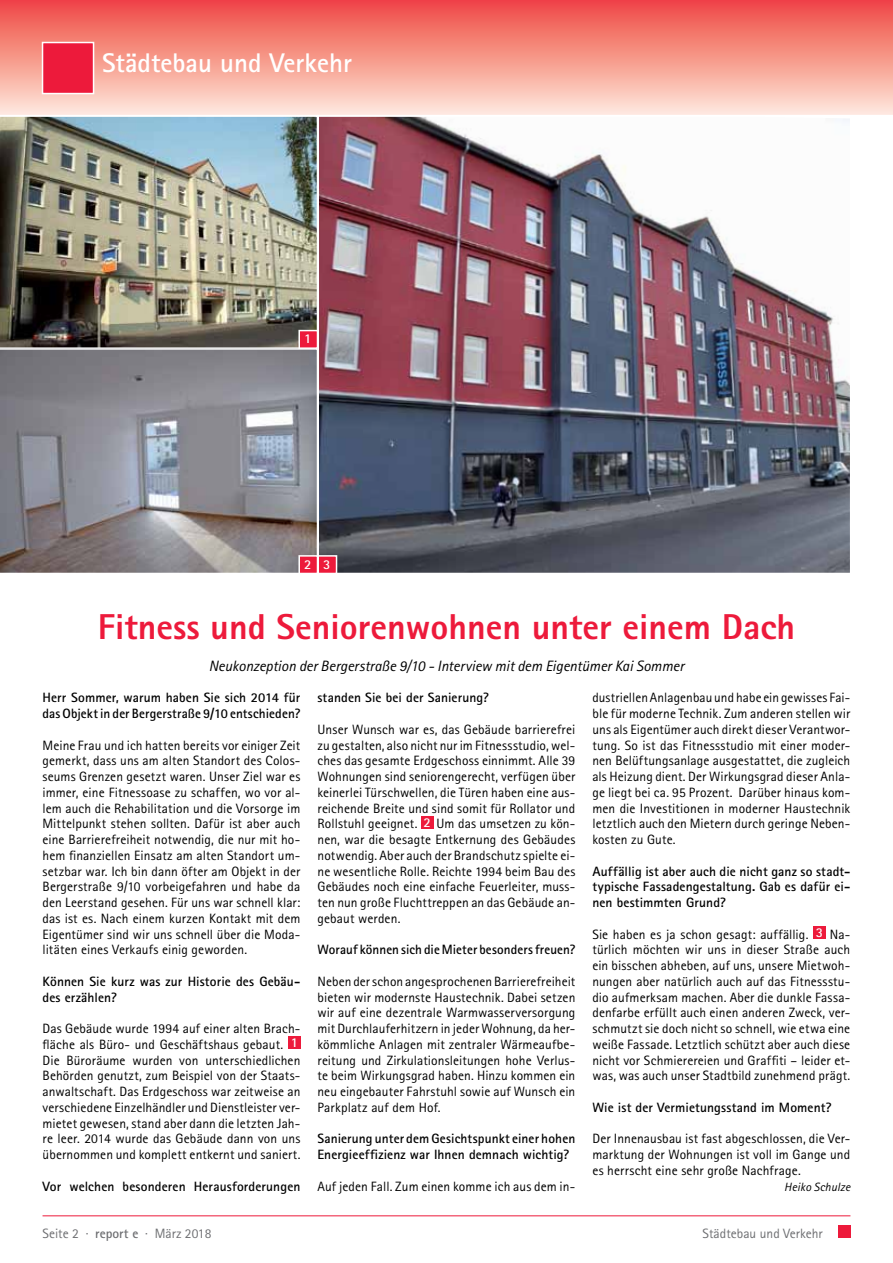
<style>
.page{position:relative;width:893px;height:1263px;background:#fff}
.page>*{position:absolute;margin:0;border:0;box-sizing:border-box;transform-origin:0 0}
.t1{font:700 36px "Rotis Sans Serif AT Extra";color:#ed1a3b}
.t2{font:700 27px "Rotis Sans Serif AT";color:#fff}
.t3{font:italic 15px "Rotis Sans Serif AT";letter-spacing:-.005em;color:#000}
.t4{font:13.5px/15.8px "Rotis Sans Serif AT";letter-spacing:.01em;color:#000;text-align:justify}
.t5{font:700 13.5px/15.8px "Rotis Sans Serif AT";letter-spacing:.01em;color:#000}
.t6{font:13.5px "Rotis Sans Serif AT";color:#6d6e71}
.t7{font:700 13.5px "Rotis Sans Serif AT";color:#fff}
.t8{font:italic 12px "Rotis Sans Serif AT";letter-spacing:.005em;color:#000}
.s1{font-weight:700;color:#fff}
.s2{font-weight:700}
</style>
<div class="page">
<hr style="left:43px;top:1215px;width:807px;height:1px;background:#ed1a3b">
<div style="left:288px;top:1036px;width:12px;height:13px;background:#ed1a3b"></div>
<div style="left:421px;top:816px;width:12px;height:12px;background:#ed1a3b"></div>
<div style="left:813px;top:926px;width:12px;height:13px;background:#ed1a3b"></div>
<img style="left:320px;top:118px;width:528px;height:453px">
<img style="left:0;top:116px;width:317px;height:232px">
<div style="left:317px;top:115px;width:534px;height:459px;border:2px solid #fff"></div>
<svg style="left:0;top:348px;width:318px;height:225px;background:#8b8a91"></svg>
<div style="left:299px;top:331px;width:18px;height:17px;background:#ed1a3b"></div>
<div style="left:298px;top:330px;width:20px;height:19px;border:2px solid #fff"></div>
<div style="left:299px;top:556px;width:18px;height:17px;background:#ed1a3b"></div>
<div style="left:298px;top:555px;width:20px;height:19px;border:2px solid #fff"></div>
<div style="left:318px;top:556px;width:19px;height:17px;background:#ed1a3b"></div>
<div style="left:317px;top:555px;width:20px;height:19px;border:2px solid #fff"></div>
<div style="left:0;top:0;width:893px;height:115px;background:linear-gradient(to bottom,#ef4640,#fee9da)"></div>
<div style="left:838px;top:1225px;width:12px;height:13px;background:#ed1a3b"></div>
<div style="left:42px;top:42px;width:52px;height:52px;background:#ed1a3b;border:2px solid #fff"></div>
<hr style="left:0;top:115px;width:893px;height:1px;background:#fff">
<h2 class="t2" style="left:102px;top:46px;width:251px">Städtebau und Verkehr</h2>
<p class="t7" style="left:304px;top:330px;width:9px">1</p>
<p class="t7" style="left:304px;top:555px;width:28px">2 3</p>
<h1 class="t1" style="left:98px;top:604px;width:699px">Fitness und Seniorenwohnen unter einem Dach</h1>
<p class="t3" style="left:209px;top:657px;width:477px">Neukonzeption der Bergerstraße 9/10 - Interview mit dem Eigentümer Kai Sommer</p>
<p class="t5" style="left:43px;top:690px;width:259px">Herr Sommer, warum haben Sie sich 2014 für das Objekt in der Bergerstraße 9/10 entschieden?</p>
<p class="t4" style="left:43px;top:737px;width:259px">Meine Frau und ich hatten bereits vor einiger Zeit gemerkt, dass uns am alten Standort des Colos&shy;seums Grenzen gesetzt waren. Unser Ziel war es immer, eine Fitnessoase zu schaffen, wo vor al&shy;lem auch die Rehabilitation und die Vorsorge im Mittelpunkt stehen sollten. Dafür ist aber auch eine Barrierefreiheit notwendig, die nur mit ho&shy;hem finanziellen Einsatz am alten Standort um&shy;setzbar war. Ich bin dann öfter am Objekt in der Bergerstraße 9/10 vorbeigefahren und habe da den Leerstand gesehen. Für uns war schnell klar: das ist es. Nach einem kurzen Kontakt mit dem Eigentümer sind wir uns schnell über die Moda&shy;litäten eines Verkaufs einig geworden.</p>
<p class="t5" style="left:43px;top:973px;width:259px">Können Sie kurz was zur Historie des Gebäu&shy;des erzählen?</p>
<p class="t4" style="left:43px;top:1021px;width:259px;text-align:left">Das Gebäude wurde 1994 auf einer alten Brach&shy;fläche als Büro- und Geschäftshaus gebaut. <span class="s1">1<br></span>Die Büroräume wurden von unterschiedlichen Behörden genutzt, zum Beispiel von der Staats&shy;anwaltschaft. Das Erdgeschoss war zeitweise an verschiedene Einzelhändler und Dienstleister ver&shy;mietet gewesen, stand aber dann die letzten Jah&shy;re leer. 2014 wurde das Gebäude dann von uns übernommen und komplett entkernt und saniert.</p>
<p class="t5" style="left:43px;top:1178px;width:259px">Vor welchen besonderen Herausforderungen</p>
<p class="t5" style="left:317px;top:690px;width:173px">standen Sie bei der Sanierung?</p>
<p class="t4" style="left:317px;top:721px;width:259px">Unser Wunsch war es, das Gebäude barrierefrei zu gestalten, also nicht nur im Fitnessstudio, wel&shy;ches das gesamte Erdgeschoss einnimmt. Alle 39<br>Wohnungen sind seniorengerecht, verfügen über keinerlei Türschwellen, die Türen haben eine aus&shy;reichende Breite und sind somit für Rollator und Rollstuhl geeignet. <span class="s1">2</span> Um das umsetzen zu kön&shy;nen, war die besagte Entkernung des Gebäudes notwendig. Aber auch der Brandschutz spielte ei&shy;ne wesentliche Rolle. Reichte 1994 beim Bau des Gebäudes noch eine einfache Feuerleiter, muss&shy;ten nun große Fluchttreppen an das Gebäude an&shy;gebaut werden.</p>
<p class="t5" style="left:317px;top:942px;width:259px">Worauf können sich die Mieter besonders freuen?</p>
<p class="t4" style="left:317px;top:973px;width:259px">Neben der schon angesprochenen Barrierefreiheit bieten wir modernste Haustechnik. Dabei setzen wir auf eine dezentrale Warmwasserversorgung mit Durchlauferhitzern in jeder Wohnung, da her&shy;kömmliche Anlagen mit zentraler Wärmeaufbe&shy;reitung und Zirkulationsleitungen hohe Verlus&shy;te beim Wirkungsgrad haben. Hinzu kommen ein neu eingebauter Fahrstuhl sowie auf Wunsch ein Parkplatz auf dem Hof.</p>
<p class="t5" style="left:317px;top:1131px;width:259px">Sanierung unter dem Gesichtspunkt einer hohen<br>Energieeffizienz war Ihnen demnach wichtig?</p>
<p class="t4" style="left:317px;top:1178px;width:259px">Auf jeden Fall. Zum einen komme ich aus dem in-</p>
<p class="t4" style="left:592px;top:690px;width:259px">dustriellen Anlagenbau und habe ein gewisses Fai&shy;ble für moderne Technik. Zum anderen stellen wir uns als Eigentümer auch direkt dieser Verantwor&shy;tung. So ist das Fitnessstudio mit einer moder&shy;nen Belüftungsanlage ausgestattet, die zugleich als Heizung dient. Der Wirkungsgrad dieser Anla&shy;ge liegt bei ca. 95 Prozent. Darüber hinaus kom&shy;men die Investitionen in moderner Haustechnik letztlich auch den Mietern durch geringe Neben&shy;kosten zu Gute.</p>
<p class="t5" style="left:592px;top:863px;width:259px;text-align:justify">Auffällig ist aber auch die nicht ganz so stadt&shy;typische Fassadengestaltung. Gab es dafür ei&shy;nen bestimmten Grund?</p>
<p class="t4" style="left:592px;top:926px;width:259px">Sie haben es ja schon gesagt: auffällig. <span class="s1">3</span> Na&shy;türlich möchten wir uns in dieser Straße auch ein bisschen abheben, auf uns, unsere Mietwoh&shy;nungen aber natürlich auch auf das Fitnessstu&shy;dio aufmerksam machen. Aber die dunkle Fassa&shy;denfarbe erfüllt auch einen anderen Zweck, ver&shy;schmutzt sie doch nicht so schnell, wie etwa eine weiße Fassade. Letztlich schützt aber auch diese nicht vor Schmierereien und Graffiti – leider et&shy;was, was auch unser Stadtbild zunehmend prägt.</p>
<p class="t5" style="left:592px;top:1099px;width:240px">Wie ist der Vermietungsstand im Moment?</p>
<p class="t4" style="left:592px;top:1131px;width:259px">Der Innenausbau ist fast abgeschlossen, die Ver&shy;marktung der Wohnungen ist voll im Gange und es herrscht eine sehr große Nachfrage.</p>
<p class="t8" style="left:784px;top:1179px;width:68px">Heiko Schulze</p>
<p class="t6" style="left:43px;top:1225px;width:170px">Seite 2 · <span class="s2">report e</span> · März 2018</p>
<p class="t6" style="left:703px;top:1225px;width:122px">Städtebau und Verkehr</p>
</div>
